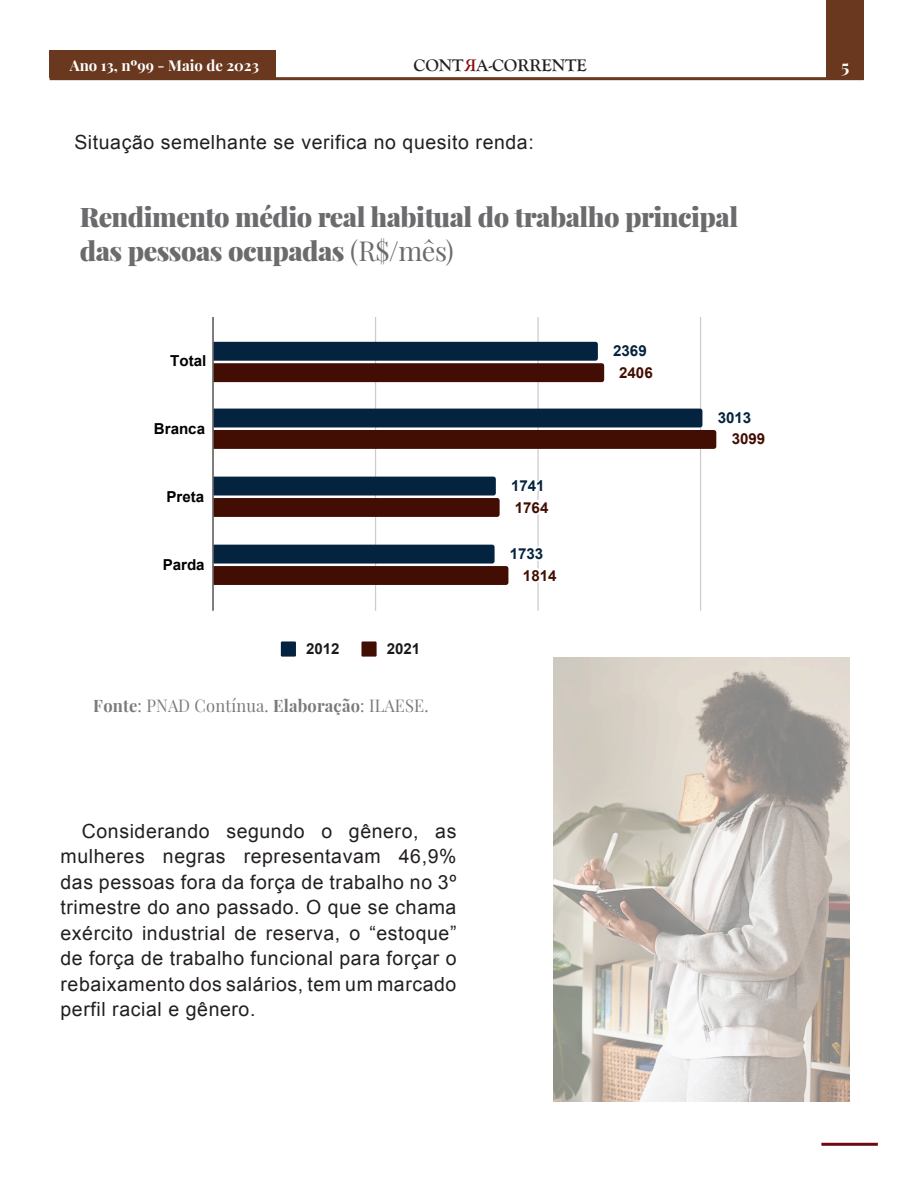
<style>
.page{position:relative;width:918px;height:1188px;background:#fff}
.page>*{position:absolute;margin:0;border:0;box-sizing:border-box;transform-origin:0 0}
.t1{font:900 27px "Playfair Display";letter-spacing:-.02em;color:#6b6b6e}
.t2{font:19.5px/25.5px "Arial";letter-spacing:.03em;color:#231f20;text-align:justify}
.t3{font:700 18px "Playfair Display";color:#fff}
.t4{font:700 17.55px "Goudy Old Style T";color:#231f20}
.t5{font:17.1px "Playfair Display";letter-spacing:.01em;color:#6b6b6e;scale:.96 1}
.t6{font:700 15.15px "Arial";color:#000}
.t7{font:700 15.15px "Arial";color:#04233f}
.t8{font:700 15.15px "Arial";color:#420d02}
.t9{font:700 15.15px "Arial";color:#1a1a1a}
.t10{font:700 15px "Playfair Display";color:#fff}
.s1{font-weight:400}
.s2{font-weight:700}
</style>
<div class="page">
<div style="left:826px;top:0;width:38px;height:80px;background:#69381e"></div>
<hr style="left:50px;top:77px;width:813px;height:3px;background:#69381e">
<hr style="left:821px;top:1143px;width:57px;height:3px;background:#6c0a12">
<div style="left:50px;top:50px;width:226px;height:28px;background:#69381e"></div>
<hr style="left:212px;top:318px;width:2px;height:293px;background:#333">
<hr style="left:375px;top:318px;width:1px;height:293px;background:#ccc">
<hr style="left:537px;top:318px;width:2px;height:293px;background:#ccc">
<hr style="left:700px;top:318px;width:1px;height:293px;background:#ccc">
<svg style="left:214px;top:477px;width:286px;height:40px;background:#33282f"></svg>
<svg style="left:214px;top:340px;width:391px;height:43px;background:#3f353d"></svg>
<svg style="left:214px;top:407px;width:503px;height:43px;background:#40363e"></svg>
<svg style="left:537px;top:471px;width:2px;height:47px"></svg>
<svg style="left:214px;top:543px;width:325px;height:43px"></svg>
<div style="left:281px;top:641px;width:15px;height:16px;background:#04233f"></div>
<div style="left:361px;top:641px;width:16px;height:16px;background:#420d02"></div>
<img style="left:554px;top:657px;width:296px;height:445px">
<p class="t10" style="left:70px;top:56px;width:191px">Ano 13, nº99 - Maio de 2023</p>
<p class="t4" style="left:414px;top:55px;width:175px">CONT A-CORRENTE</p>
<p class="t3" style="left:841px;top:55px;width:10px">5</p>
<p class="t2" style="left:74px;top:129px;width:461px">Situação semelhante se verifica no quesito renda:</p>
<p class="t1" style="left:80px;top:199px;width:660px">Rendimento médio real habitual do trabalho principal</p>
<p class="t1" style="left:80px;top:234px;width:376px">das pessoas ocupadas <span class="s1">(R$/mês)</span></p>
<p class="t6" style="left:170px;top:351px;width:38px">Total</p>
<p class="t6" style="left:154px;top:419px;width:53px">Branca</p>
<p class="t6" style="left:166px;top:486px;width:39px">Preta</p>
<p class="t6" style="left:163px;top:554px;width:43px">Parda</p>
<p class="t9" style="left:306px;top:639px;width:35px">2012</p>
<p class="t9" style="left:387px;top:639px;width:35px">2021</p>
<p class="t5" style="left:94px;top:694px;width:350px"><span class="s2">Fonte</span>: PNAD Contínua. <span class="s2">Elaboração</span>: ILAESE.</p>
<p class="t2" style="left:61px;top:818px;width:397px;text-indent:21px">Considerando segundo o gênero, as mulheres negras representavam 46,9% das pessoas fora da força de trabalho no 3º trimestre do ano passado. O que se chama exército industrial de reserva, o “estoque” de força de trabalho funcional para forçar o rebaixamento dos salários, tem um marcado perfil racial e gênero.</p>
<p class="t7" style="left:511px;top:476px;width:35px">1741</p>
<p class="t8" style="left:515px;top:497px;width:35px">1764</p>
<p class="t7" style="left:510px;top:544px;width:35px">1733</p>
<p class="t8" style="left:523px;top:565px;width:35px">1814</p>
<p class="t7" style="left:613px;top:341px;width:35px">2369</p>
<p class="t8" style="left:619px;top:362px;width:35px">2406</p>
<p class="t7" style="left:718px;top:408px;width:35px">3013</p>
<p class="t8" style="left:732px;top:429px;width:35px">3099</p>
</div>
